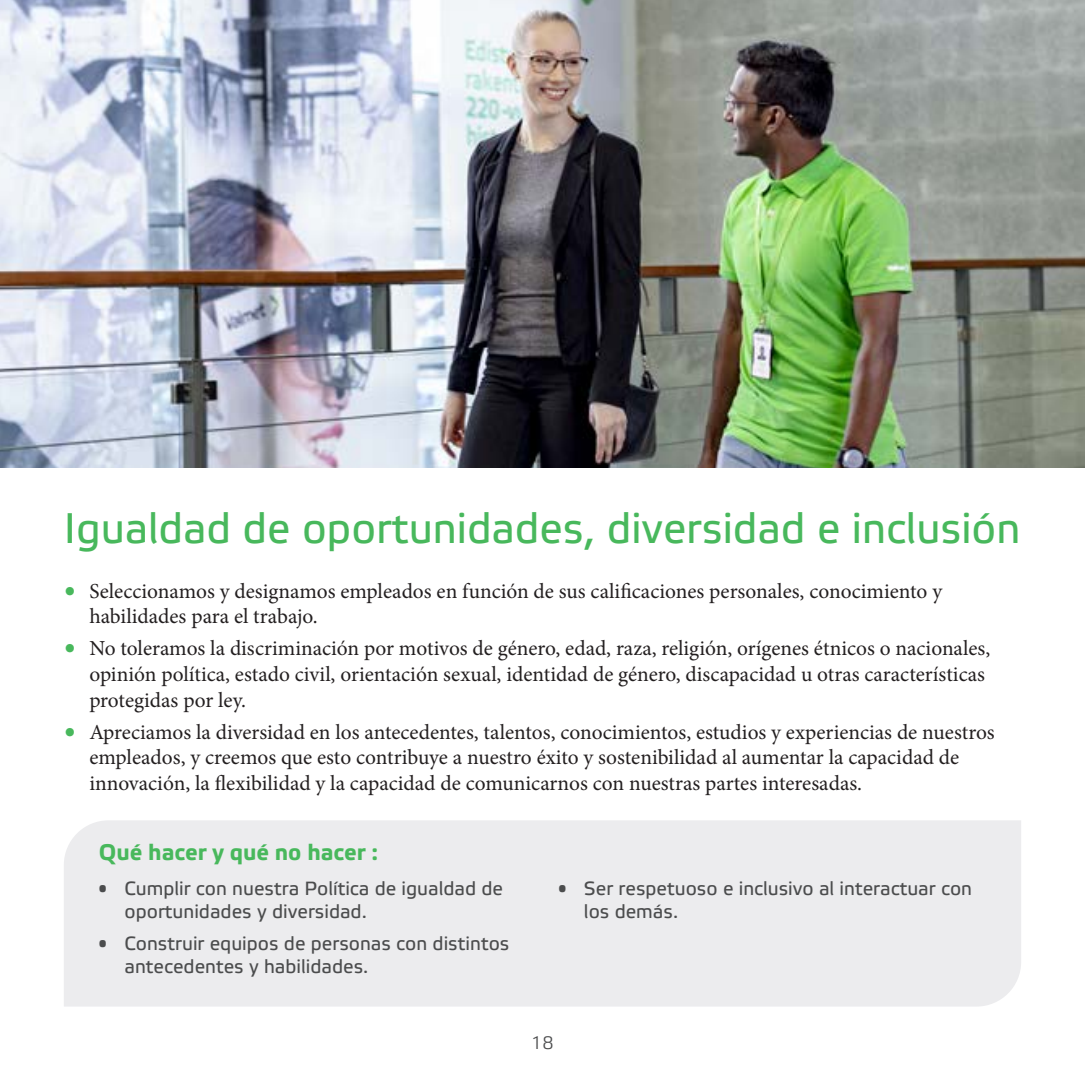
<style>
.page{position:relative;width:1085px;height:1085px;background:#fff}
.page>*{position:absolute;margin:0;border:0;box-sizing:border-box;transform-origin:0 0}
.t1{font:42.75px "Etelka Text";color:#48b85c}
.t2{font:700 22.5px "Etelka Text";color:#48b85c}
.t3{font:21.38px/25.7px "Minion Pro";color:#231f20}
.t4{font:19.12px/22.5px "Etelka Text";color:#4b4c4d}
.t5{font:300 18px "Etelka";color:#4b4c4d}
.s1{font-size:31.5px;color:#48b85c}
.s2{font-size:13.5px}
</style>
<div class="page">
<img style="left:0;top:0;width:1084px;height:468px">
<div style="left:64px;top:820px;width:956px;height:186px;background:#ececee"></div>
<h1 class="t1" style="left:64px;top:501px;width:958px">Igualdad de oportunidades, diversidad e inclusión</h1>
<p class="t3" style="left:89px;top:578px;width:854px;text-indent:-26px"><span class="s1">•</span> Seleccionamos y designamos empleados en función de sus calificaciones personales, conocimiento y habilidades para el trabajo.</p>
<p class="t3" style="left:89px;top:635px;width:902px;text-indent:-26px"><span class="s1">•</span> No toleramos la discriminación por motivos de género, edad, raza, religión, orígenes étnicos o nacionales, opinión política, estado civil, orientación sexual, identidad de género, discapacidad u otras características protegidas por ley.</p>
<p class="t3" style="left:89px;top:719px;width:906px;text-indent:-26px"><span class="s1">•</span> Apreciamos la diversidad en los antecedentes, talentos, conocimientos, estudios y experiencias de nuestros empleados, y creemos que esto contribuye a nuestro éxito y sostenibilidad al aumentar la capacidad de innovación, la flexibilidad y la capacidad de comunicarnos con nuestras partes interesadas.</p>
<p class="t2" style="left:99px;top:838px;width:281px">Qué hacer y qué no hacer :</p>
<p class="t4" style="left:124px;top:877px;width:380px;text-indent:-26px"><span class="s2">•</span> Cumplir con nuestra Política de igualdad de oportunidades y diversidad.</p>
<p class="t4" style="left:124px;top:932px;width:386px;text-indent:-26px"><span class="s2">•</span> Construir equipos de personas con distintos antecedentes y habilidades.</p>
<p class="t4" style="left:584px;top:877px;width:389px;text-indent:-26px"><span class="s2">•</span> Ser respetuoso e inclusivo al interactuar con los demás.</p>
<p class="t5" style="left:531px;top:1031px;width:24px">18</p>
</div>
